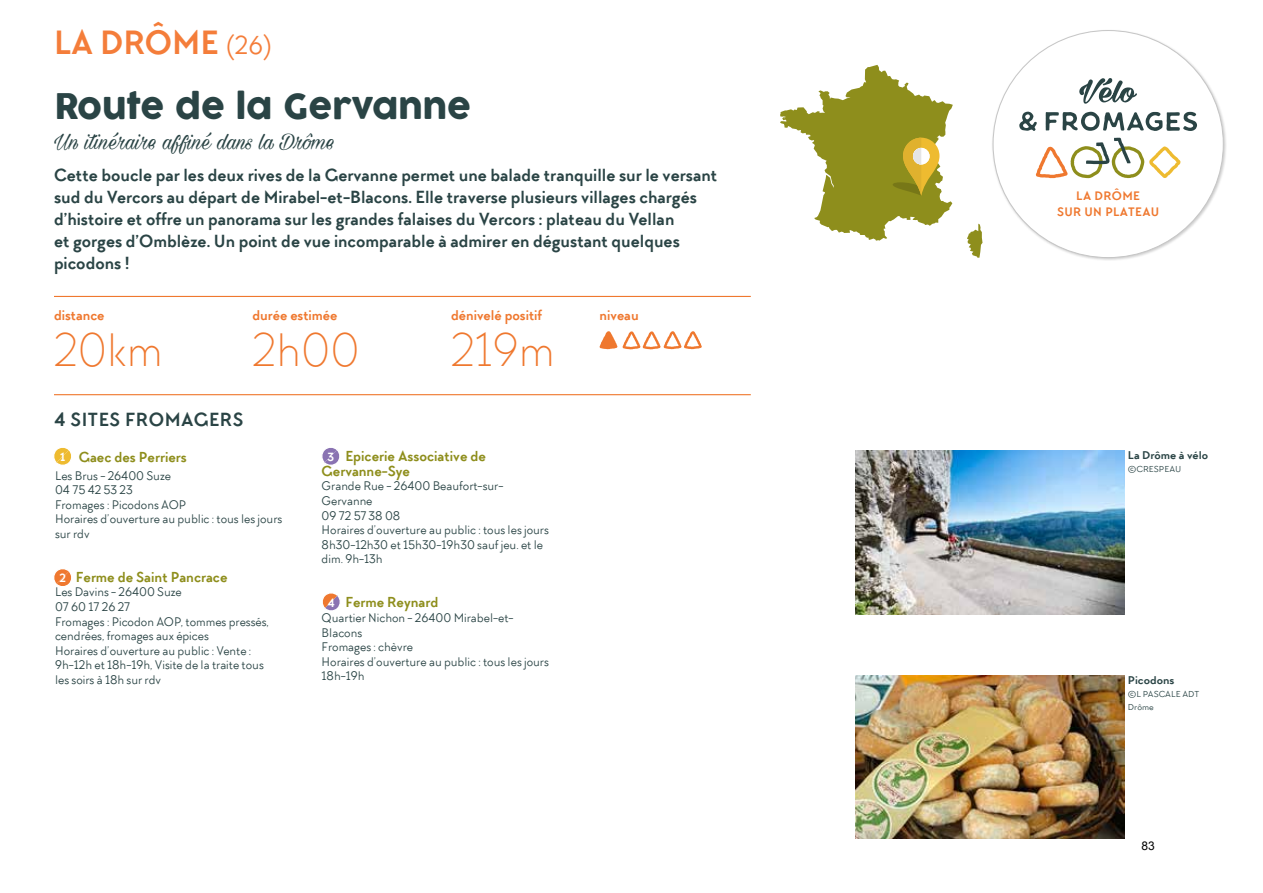
<style>
.page{position:relative;width:1263px;height:893px;background:#fff}
.page>*{position:absolute;margin:0;border:0;box-sizing:border-box;transform-origin:0 0}
.t1{font:300 49.5px "TT Chocolates";color:#ef782f}
.t2{font:34.5px "COCOGOOSE";color:#2a4445}
.t3{font:700 34.5px "TT Chocolates";color:#f47d3a}
.t4{font:25.5px "Milasian Circa PERSONAL";color:#2a4445}
.t5{font:700 19.5px "TT Chocolates";letter-spacing:.03em;color:#2a4445}
.t6{font:700 18px/22px "TT Chocolates";color:#2a4445}
.t7{font:700 14.85px/14.5px "TT Chocolates";color:#8e8e1c}
.t8{font:700 14.4px "TT Chocolates";color:#ef782f}
.t9{font:13.05px/14.5px "TT Chocolates";color:#2a4445}
.t10{font:700 12.6px/15.1px "TT Chocolates";letter-spacing:.03em;color:#ef782f;text-align:center}
.t11{font:700 12.15px "TT Chocolates";color:#fff}
.t12{font:12px "Arial";color:#000}
.t13{font:700 11.55px "TT Chocolates";color:#2a4445;scale:1.06 1}
.t14{font:9px/13px "TT Chocolates";color:#2a4445;scale:1.06 1}
.s1{font-weight:400;font-size:27px}
</style>
<div class="page">
<svg style="left:967px;top:224px;width:15px;height:34px"></svg>
<svg style="left:780px;top:65px;width:173px;height:176px"></svg>
<hr style="left:54px;top:296px;width:697px;height:1px;background:#ef782f">
<hr style="left:54px;top:394px;width:697px;height:1px;background:#ef782f">
<div style="left:991px;top:29px;width:236px;height:232px;background:#000;opacity:.2"></div>
<div style="left:993px;top:31px;width:230px;height:227px;background:#fff;border-radius:50%"></div>
<svg style="left:1079px;top:78px;width:58px;height:26px"></svg>
<svg style="left:1036px;top:138px;width:144px;height:41px"></svg>
<svg style="left:1019px;top:112px;width:18px;height:19px"></svg>
<svg style="left:1046px;top:112px;width:151px;height:19px"></svg>
<svg style="left:54px;top:569px;width:17px;height:17px"></svg>
<svg style="left:54px;top:448px;width:17px;height:17px"></svg>
<svg style="left:322px;top:448px;width:18px;height:17px"></svg>
<svg style="left:322px;top:593px;width:18px;height:18px"></svg>
<svg style="left:599px;top:331px;width:103px;height:18px"></svg>
<img style="left:855px;top:676px;width:269px;height:163px">
<img style="left:855px;top:451px;width:269px;height:164px">
<h2 class="t3" style="left:54px;top:21px;width:220px">LA DRÔME <span class="s1">(26)</span></h2>
<h2 class="t2" style="left:54px;top:80px;width:418px">Route de la Gervanne</h2>
<h3 class="t4" style="left:54px;top:126px;width:282px">Un itinéraire affiné dans la Drôme</h3>
<p class="t6" style="left:54px;top:164px;width:665px">Cette boucle par les deux rives de la Gervanne permet une balade tranquille sur le versant sud du Vercors au départ de Mirabel-et-Blacons. Elle traverse plusieurs villages chargés d’histoire et offre un panorama sur les grandes falaises du Vercors : plateau du Vellan<br>et gorges d’Omblèze. Un point de vue incomparable à admirer en dégustant quelques picodons !</p>
<p class="t8" style="left:54px;top:306px;width:52px">distance</p>
<p class="t8" style="left:252px;top:306px;width:87px">durée estimée</p>
<p class="t8" style="left:451px;top:306px;width:93px">dénivelé positif</p>
<p class="t8" style="left:600px;top:306px;width:41px">niveau</p>
<h1 class="t1" style="left:54px;top:320px;width:110px">20km</h1>
<h1 class="t1" style="left:252px;top:320px;width:109px">2h00</h1>
<h1 class="t1" style="left:451px;top:320px;width:105px">219m</h1>
<h3 class="t5" style="left:54px;top:407px;width:190px">4 SITES FROMAGERS</h3>
<p class="t7" style="left:322px;top:449px;width:166px;text-indent:24px">Epicerie Associative de<br>Gervanne-Sye</p>
<p class="t9" style="left:322px;top:479px;width:229px">Grande Rue - 26400 Beaufort-sur-<br>Gervanne<br>09 72 57 38 08<br>Horaires d’ouverture au public : tous les jours<br>8h30-12h30 et 15h30-19h30 sauf jeu. et le dim. 9h-13h</p>
<p class="t7" style="left:345px;top:595px;width:94px">Ferme Reynard</p>
<p class="t9" style="left:322px;top:610px;width:229px">Quartier Nichon - 26400 Mirabel-et-<br>Blacons<br>Fromages : chèvre<br>Horaires d’ouverture au public : tous les jours<br>18h-19h</p>
<p class="t7" style="left:79px;top:450px;width:110px">Gaec des Perriers</p>
<p class="t11" style="left:60px;top:449px;width:7px">1</p>
<p class="t11" style="left:327px;top:449px;width:8px">3</p>
<p class="t9" style="left:55px;top:468px;width:229px">Les Brus - 26400 Suze<br>04 75 42 53 23<br>Fromages : Picodons AOP<br>Horaires d’ouverture au public : tous les jours sur rdv</p>
<p class="t7" style="left:76px;top:570px;width:153px">Ferme de Saint Pancrace</p>
<p class="t9" style="left:55px;top:585px;width:215px">Les Davins - 26400 Suze<br>07 60 17 26 27<br>Fromages : Picodon AOP, tommes pressés, cendrées, fromages aux épices<br>Horaires d’ouverture au public : Vente :<br>9h-12h et 18h-19h, Visite de la traite tous les soirs à 18h sur rdv</p>
<p class="t11" style="left:60px;top:570px;width:8px">2</p>
<p class="t11" style="left:328px;top:595px;width:8px">4</p>
<p class="t10" style="left:1057px;top:189px;width:104px">LA DRÔME<br>SUR UN PLATEAU</p>
<p class="t13" style="left:1128px;top:448px;width:77px">La Drôme à vélo</p>
<p class="t14" style="left:1128px;top:462px;width:52px">©CRESPEAU</p>
<p class="t13" style="left:1128px;top:673px;width:45px">Picodons</p>
<p class="t14" style="left:1128px;top:687px;width:69px">©L PASCALE ADT<br>Drôme</p>
<p class="t12" style="left:1141px;top:838px;width:15px">83</p>
</div>
